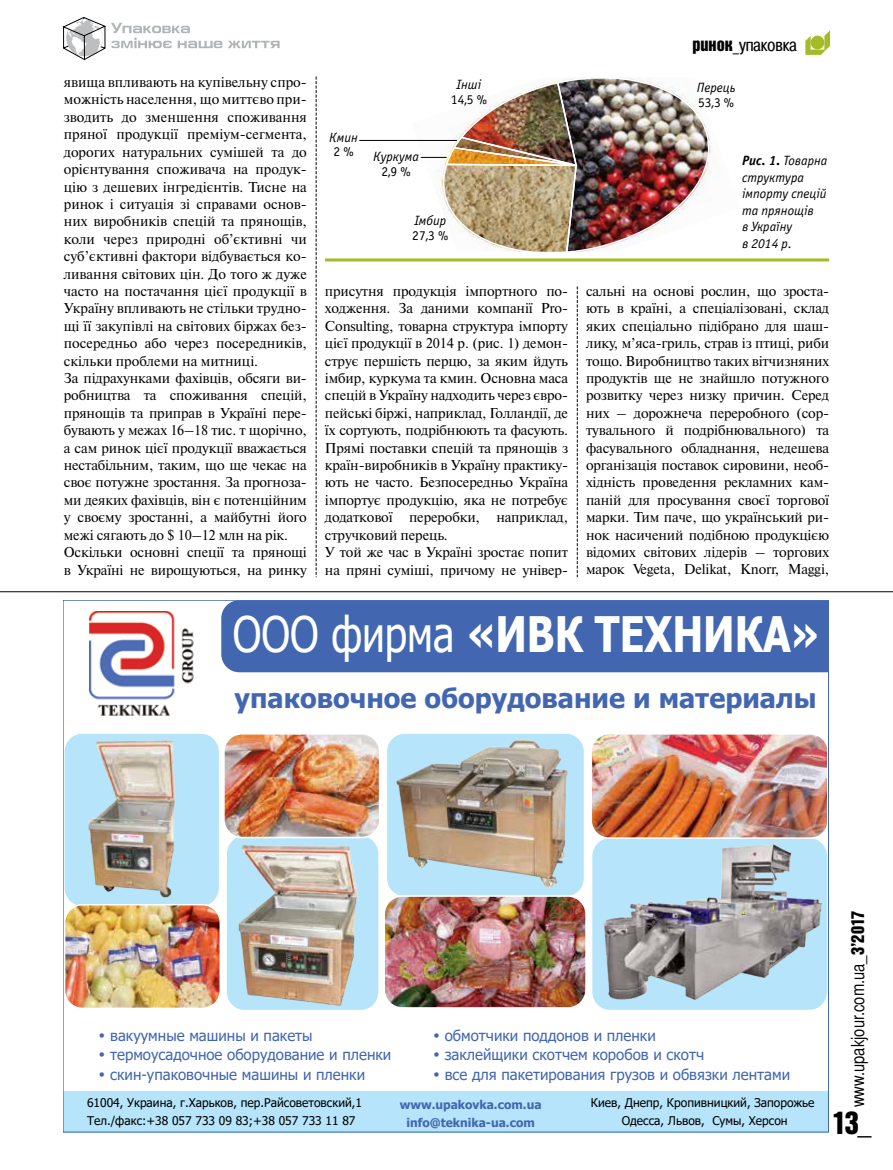
<style>
.page{position:relative;width:893px;height:1170px;background:#fff}
.page>*{position:absolute;margin:0;border:0;box-sizing:border-box;transform-origin:0 0}
.t1{font:700 48.75px "Tahoma";color:#fff;scale:.83 1}
.t2{font:31.5px "Bastion Kontrast Alt C";color:#000}
.t3{font:700 27px "Tahoma";color:#4267b0}
.t4{font:18px "Bastion C";color:#000}
.t5{font:18px "Pragmatica Cond C";color:#000}
.t6{font:15px "Tahoma";color:#4267b0}
.t7{font:14.25px/17.4px "Newton C";letter-spacing:-.01em;color:#000}
.t8{font:italic 13.5px/16.5px "Officina Sans C";color:#000}
.t9{font:13.5px "Officina Sans C";color:#000}
.t10{font:12px/18px "Tahoma";color:#000}
.t11{font:700 12px/18px "Tahoma";color:#4267b0;text-align:center}
.s1{font-family:"Bastion Kontrast Alt C"}
.s2{font-weight:700}
.s3{font-weight:400}
</style>
<div class="page">
<svg style="left:63px;top:17px;width:159px;height:43px"></svg>
<svg style="left:228px;top:41px;width:52px;height:7px"></svg>
<svg style="left:316px;top:77px;width:1px;height:500px"></svg>
<svg style="left:577px;top:286px;width:1px;height:291px"></svg>
<img style="left:421px;top:77px;width:296px;height:175px">
<hr style="left:359px;top:140px;width:98px;height:1px;background:#000">
<hr style="left:325px;top:258px;width:504px;height:3px;background:#a5bb29">
<svg style="left:805px;top:30px;width:25px;height:25px"></svg>
<hr style="left:0;top:591px;width:893px;height:1px;background:#000">
<div style="left:63px;top:1090px;width:765px;height:41px;background:#b6e4fa"></div>
<div style="left:221px;top:602px;width:605px;height:70px;background:#4267b0"></div>
<div style="left:387px;top:733px;width:197px;height:163px;background:#b6e4fa;border-radius:18px"></div>
<div style="left:592px;top:838px;width:235px;height:171px;background:#b6e4fa;border-radius:18px"></div>
<div style="left:227px;top:836px;width:151px;height:173px;background:#b6e4fa;border-radius:18px"></div>
<div style="left:65px;top:733px;width:154px;height:172px;background:#b6e4fa;border-radius:18px"></div>
<img style="left:88px;top:740px;width:88px;height:158px">
<img style="left:231px;top:841px;width:127px;height:168px">
<img style="left:396px;top:733px;width:178px;height:155px">
<img style="left:603px;top:842px;width:222px;height:159px">
<img style="left:89px;top:611px;width:105px;height:105px">
<img style="left:67px;top:906px;width:151px;height:100px">
<div style="left:64px;top:903px;width:157px;height:106px;border:2px solid #fff;border-radius:18px"></div>
<img style="left:226px;top:736px;width:151px;height:99px">
<div style="left:223px;top:733px;width:157px;height:105px;border:2px solid #fff;border-radius:18px"></div>
<img style="left:386px;top:898px;width:198px;height:107px">
<div style="left:383px;top:895px;width:204px;height:113px;border:2px solid #fff;border-radius:18px"></div>
<img style="left:593px;top:736px;width:232px;height:99px">
<div style="left:590px;top:733px;width:238px;height:105px;border:2px solid #fff;border-radius:18px"></div>
<p class="t7" style="left:64px;top:73px;width:245px">явища впливають на купівельну спро&shy;можність населення, що миттєво при&shy;зводить до зменшення споживання пряної продукції преміум-сегмента, дорогих натуральних сумішей та до орієнтування споживача на продук&shy;цію з дешевих інгредієнтів. Тисне на ринок і ситуація зі справами основ&shy;них виробників спецій та прянощів, коли через природні об’єктивні чи суб’єктивні фактори відбувається ко&shy;ливання світових цін. До того ж дуже часто на постачання цієї продукції в Україну впливають не стільки трудно&shy;щі її закупівлі на світових біржах без&shy;посередньо або через посередників, скільки проблеми на митниці.<br>За підрахунками фахівців, обсяги ви&shy;робництва та споживання спецій, прянощів та приправ в Україні пере&shy;бувають у межах 16–18 тис. т щорічно, а сам ринок цієї продукції вважається нестабільним, таким, що ще чекає на своє потужне зростання. За прогноза&shy;ми деяких фахівців, він є потенційним у своєму зростанні, а майбутні його межі сягають до $ 10–12 млн на рік.<br>Оскільки основні спеції та прянощі в Україні не вирощуються, на ринку</p>
<p class="t8" style="left:329px;top:130px;width:30px">Кмин</p>
<p class="t9" style="left:333px;top:144px;width:22px">2 %</p>
<p class="t8" style="left:373px;top:148px;width:47px">Куркума</p>
<p class="t9" style="left:381px;top:164px;width:31px">2,9 %</p>
<p class="t8" style="left:457px;top:77px;width:26px">Інші</p>
<p class="t9" style="left:451px;top:92px;width:38px">14,5 %</p>
<p class="t8" style="left:414px;top:212px;width:34px">Імбир</p>
<p class="t9" style="left:412px;top:228px;width:38px">27,3 %</p>
<p class="t5" style="left:692px;top:35px;width:106px"><span class="s1">ринок</span>_упаковка</p>
<p class="t8" style="left:697px;top:79px;width:40px">Перець</p>
<p class="t9" style="left:698px;top:95px;width:38px">53,3 %</p>
<p class="t8" style="left:742px;top:153px;width:87px"><span class="s2">Рис. 1.</span> Товарна структура імпорту спецій та прянощів<br>в Україну<br>в 2014 р.</p>
<p class="t7" style="left:325px;top:282px;width:245px">присутня продукція імпортного по&shy;ходження. За даними компанії Pro-Consulting, товарна структура імпорту цієї продукції в 2014 р. (рис. 1) демон&shy;струє першість перцю, за яким йдуть імбир, куркума та кмин. Основна маса спецій в Україну надходить через євро&shy;пейські біржі, наприклад, Голландії, де їх сортують, подрібнюють та фасують.<br>Прямі поставки спецій та прянощів з країн-виробників в Україну практику&shy;ють не часто. Безпосередньо Україна імпортує продукцію, яка не потребує додаткової переробки, наприклад, стручковий перець.<br>У той же час в Україні зростає попит на пряні суміші, причому не універ-</p>
<p class="t7" style="left:586px;top:282px;width:245px;text-align:justify">сальні на основі рослин, що зроста&shy;ють в країні, а спеціалізовані, склад яких спеціально підібрано для шаш&shy;лику, м’яса-гриль, страв із птиці, риби тощо. Виробництво таких вітчизняних продуктів ще не знайшло потужного розвитку через низку причин. Серед них – дорожнеча переробного (сор&shy;тувального й подрібнювального) та фасувального обладнання, недешева організація поставок сировини, необ&shy;хідність проведення рекламних кам&shy;паній для просування своєї торгової марки. Тим паче, що український ри&shy;нок насичений подібною продукцією відомих світових лідерів – торгових марок Vegeta, Delikat, Knorr, Maggi,</p>
<h1 class="t1" style="left:233px;top:600px;width:708px"><span class="s3">ООО фирма</span> «ИВК ТЕХНИКА»</h1>
<h3 class="t3" style="left:235px;top:679px;width:584px">упаковочное оборудование и материалы</h3>
<p class="t6" style="left:99px;top:1024px;width:216px">• вакуумные машины и пакеты</p>
<p class="t6" style="left:99px;top:1044px;width:294px">• термоусадочное оборудование и пленки</p>
<p class="t6" style="left:99px;top:1063px;width:268px">• скин-упаковочные машины и пленки</p>
<p class="t6" style="left:433px;top:1024px;width:224px">• обмотчики поддонов и пленки</p>
<p class="t6" style="left:433px;top:1044px;width:273px">• заклейщики скотчем коробов и скотч</p>
<p class="t6" style="left:433px;top:1063px;width:358px">• все для пакетирования грузов и обвязки лентами</p>
<p class="t10" style="left:87px;top:1094px;width:277px">61004, Украина, г.Харьков, пер.Райсоветовский,1<br>Тел./факс:+38 057 733 09 83;+38 057 733 11 87</p>
<p class="t10" style="left:591px;top:1094px;width:225px;text-align:center">Киев, Днепр, Кропивницкий, Запорожье<br>Одесса, Львов, Сумы, Херсон</p>
<p class="t11" style="left:400px;top:1095px;width:143px">www.upakovka.com.ua info@teknika-ua.com</p>
<p class="t4" style="left:847px;top:1107px;width:198px;rotate:-90deg">www.upakjour.com.ua_<span class="s1">3’2017</span></p>
<h2 class="t2" style="left:832px;top:1106px;width:41px">13_</h2>
</div>
